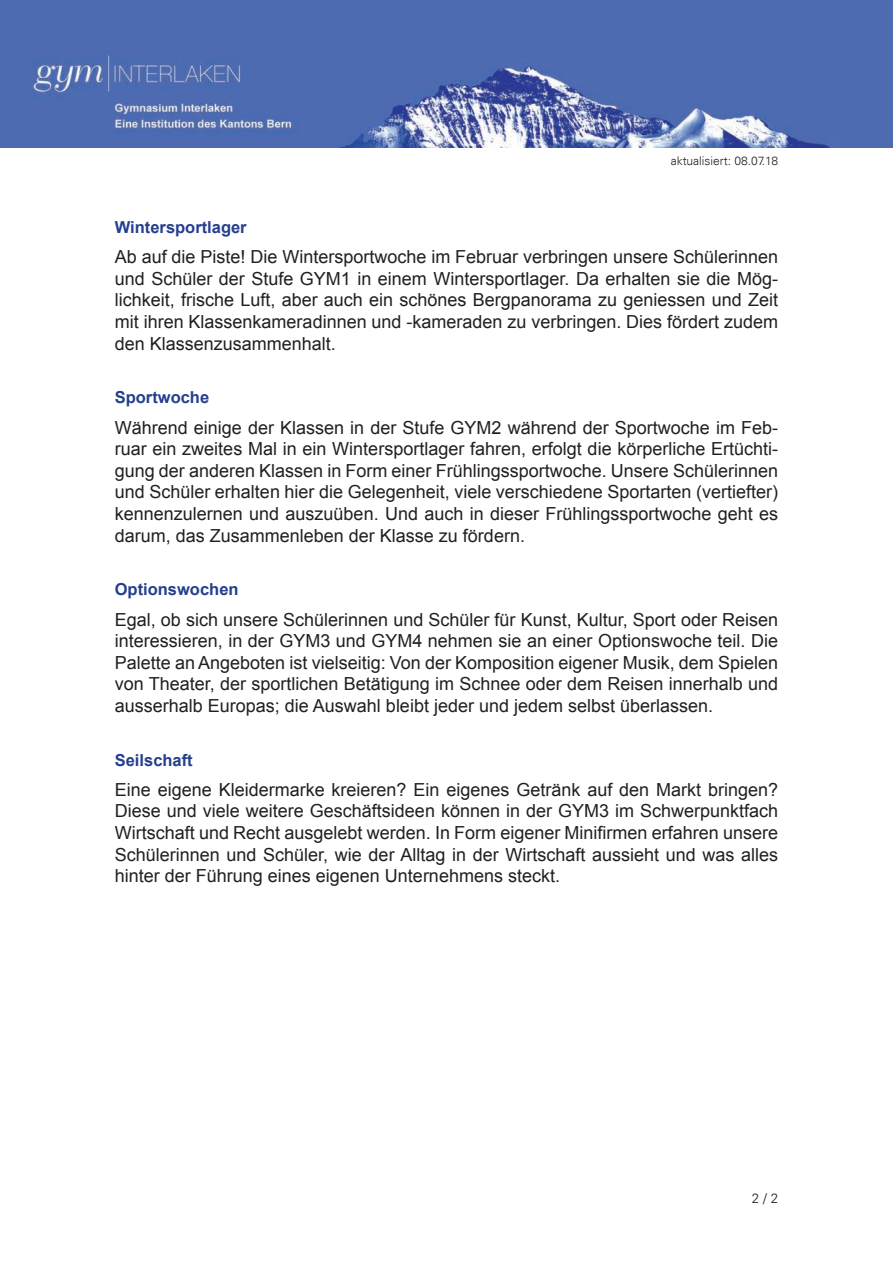
<style>
.page{position:relative;width:893px;height:1263px;background:#fff}
.page>*{position:absolute;margin:0;border:0;box-sizing:border-box;transform-origin:0 0}
.t1{font:18px/21.6px "Arial";color:#231f20;text-align:justify}
.t2{font:700 16.5px "Arial";color:#253f8e}
.t3{font:300 13.5px "Univers LT";color:#231f20}
.t4{font:300 12px "Univers LT";color:#231f20}
</style>
<div class="page">
<img style="left:0;top:0;width:893px;height:147px">
<p class="t4" style="left:671px;top:154px;width:109px">aktualisiert: 08.07.18</p>
<p class="t2" style="left:115px;top:218px;width:133px">Wintersportlager</p>
<p class="t1" style="left:115px;top:246px;width:665px">Ab auf die Piste! Die Wintersportwoche im Februar verbringen unsere Schülerinnen und Schüler der Stufe GYM1 in einem Wintersportlager. Da erhalten sie die Mög&shy;lichkeit, frische Luft, aber auch ein schönes Bergpanorama zu geniessen und Zeit mit ihren Klassenkameradinnen und -kameraden zu verbringen. Dies fördert zudem den Klassenzusammenhalt.</p>
<p class="t2" style="left:115px;top:388px;width:96px">Sportwoche</p>
<p class="t1" style="left:115px;top:416px;width:665px">Während einige der Klassen in der Stufe GYM2 während der Sportwoche im Feb&shy;ruar ein zweites Mal in ein Wintersportlager fahren, erfolgt die körperliche Ertüchti&shy;gung der anderen Klassen in Form einer Frühlingssportwoche. Unsere Schülerinnen und Schüler erhalten hier die Gelegenheit, viele verschiedene Sportarten (vertiefter) kennenzulernen und auszuüben. Und auch in dieser Frühlingssportwoche geht es darum, das Zusammenleben der Klasse zu fördern.</p>
<p class="t2" style="left:115px;top:580px;width:125px">Optionswochen</p>
<p class="t1" style="left:115px;top:608px;width:665px">Egal, ob sich unsere Schülerinnen und Schüler für Kunst, Kultur, Sport oder Reisen interessieren, in der GYM3 und GYM4 nehmen sie an einer Optionswoche teil. Die Palette an Angeboten ist vielseitig: Von der Komposition eigener Musik, dem Spielen von Theater, der sportlichen Betätigung im Schnee oder dem Reisen innerhalb und ausserhalb Europas; die Auswahl bleibt jeder und jedem selbst überlassen.</p>
<p class="t2" style="left:115px;top:751px;width:79px">Seilschaft</p>
<p class="t1" style="left:115px;top:779px;width:665px">Eine eigene Kleidermarke kreieren? Ein eigenes Getränk auf den Markt bringen?<br>Diese und viele weitere Geschäftsideen können in der GYM3 im Schwerpunktfach Wirtschaft und Recht ausgelebt werden. In Form eigener Minifirmen erfahren unsere Schülerinnen und Schüler, wie der Alltag in der Wirtschaft aussieht und was alles hinter der Führung eines eigenen Unternehmens steckt.</p>
<p class="t3" style="left:752px;top:1189px;width:28px">2 / 2</p>
</div>
